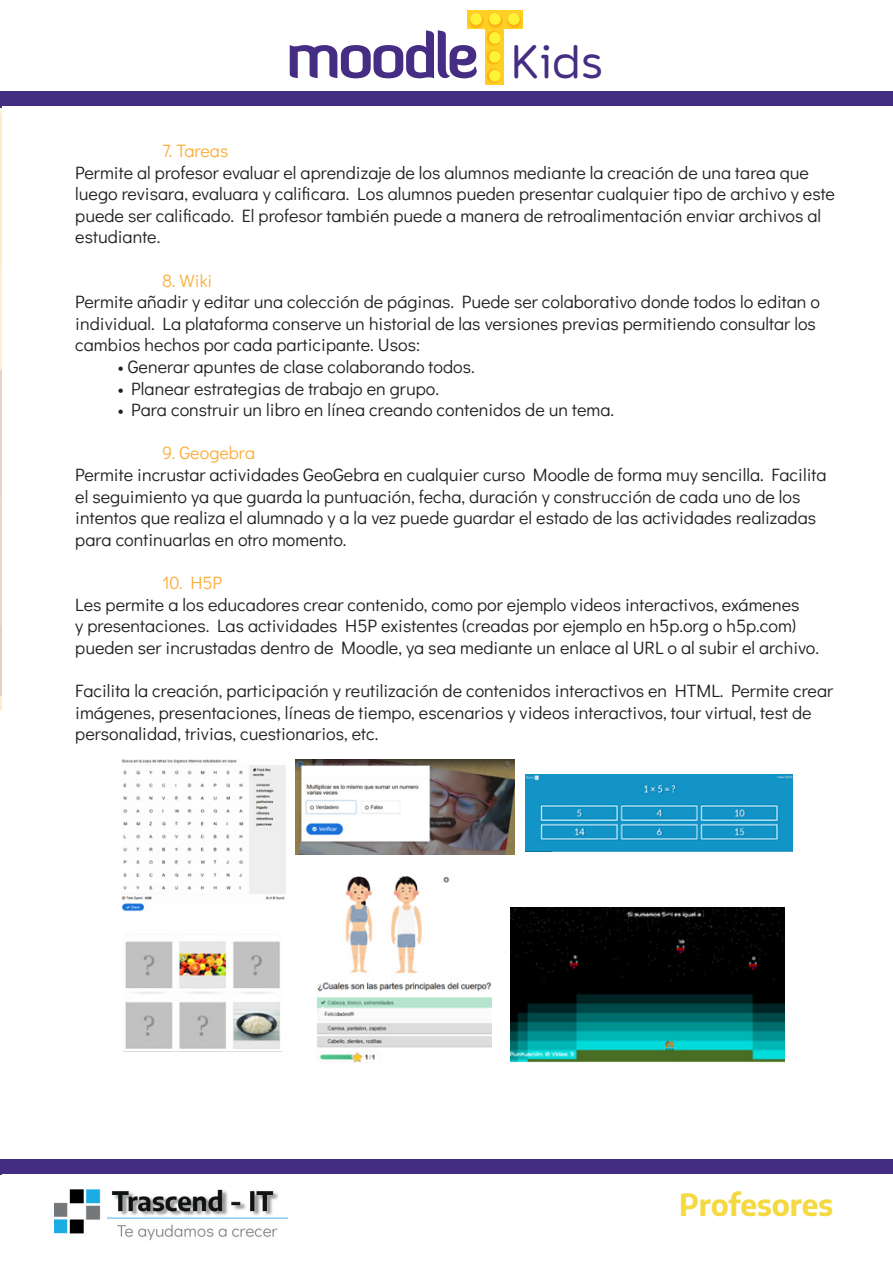
<style>
.page{position:relative;width:893px;height:1263px;background:#fff}
.page>*{position:absolute;margin:0;border:0;box-sizing:border-box;transform-origin:0 0}
.t1{font:500 46.35px "Toriga";color:#452d83}
.t2{font:700 30px "Encode Sans";color:#f4d940}
.Contenido{font:18px/21.6px "Didact Gothic";color:#231f20}
.sub-subtitulos{font:18px "Didact Gothic";color:#fbae3b}
</style>
<div class="page">
<img style="left:54px;top:1189px;width:234px;height:51px">
<div style="left:0;top:91px;width:893px;height:15px;background:#432d83"></div>
<div style="left:0;top:1159px;width:893px;height:15px;background:#432d83"></div>
<div style="left:485px;top:10px;width:19px;height:18px;background:#ffcf24"></div>
<div style="left:504px;top:10px;width:19px;height:18px;background:#ffcf24"></div>
<div style="left:467px;top:10px;width:18px;height:18px;background:#ffcf24"></div>
<div style="left:485px;top:66px;width:19px;height:19px;background:#ffcf24"></div>
<svg style="left:0;top:106px;width:2px;height:604px"></svg>
<svg style="left:290px;top:13px;width:232px;height:70px"></svg>
<img style="left:295px;top:759px;width:219px;height:96px">
<img style="left:122px;top:759px;width:164px;height:153px">
<img style="left:124px;top:941px;width:157px;height:111px">
<img style="left:316px;top:876px;width:175px;height:187px">
<img style="left:511px;top:908px;width:273px;height:154px">
<img style="left:526px;top:774px;width:267px;height:77px">
<h1 class="t1" style="left:510px;top:33px;width:94px">Kids</h1>
<p class="sub-subtitulos" style="left:162px;top:137px;width:68px">7. Tareas</p>
<p class="Contenido" style="left:75px;top:160px;width:761px">Permite al profesor evaluar el aprendizaje de los alumnos mediante la creación de una tarea que luego revisara, evaluara y calificara. Los alumnos pueden presentar cualquier tipo de archivo y este puede ser calificado. El profesor también puede a manera de retroalimentación enviar archivos al estudiante.</p>
<p class="sub-subtitulos" style="left:162px;top:266px;width:52px">8. Wiki</p>
<p class="Contenido" style="left:75px;top:290px;width:746px">Permite añadir y editar una colección de páginas. Puede ser colaborativo donde todos lo editan o individual. La plataforma conserve un historial de las versiones previas permitiendo consultar los cambios hechos por cada participante. Usos:</p>
<p class="Contenido" style="left:118px;top:354px;width:358px">• Generar apuntes de clase colaborando todos.</p>
<p class="Contenido" style="left:118px;top:376px;width:323px">• Planear estrategias de trabajo en grupo.</p>
<p class="Contenido" style="left:118px;top:398px;width:498px">• Para construir un libro en línea creando contenidos de un tema.</p>
<p class="sub-subtitulos" style="left:162px;top:439px;width:95px">9. Geogebra</p>
<p class="Contenido" style="left:75px;top:462px;width:753px">Permite incrustar actividades GeoGebra en cualquier curso Moodle de forma muy sencilla. Facilita el seguimiento ya que guarda la puntuación, fecha, duración y construcción de cada uno de los intentos que realiza el alumnado y a la vez puede guardar el estado de las actividades realizadas para continuarlas en otro momento.</p>
<p class="sub-subtitulos" style="left:162px;top:569px;width:62px">10. H5P</p>
<p class="Contenido" style="left:75px;top:592px;width:745px">Les permite a los educadores crear contenido, como por ejemplo videos interactivos, exámenes<br>y presentaciones. Las actividades H5P existentes (creadas por ejemplo en h5p.org o h5p.com) pueden ser incrustadas dentro de Moodle, ya sea mediante un enlace al URL o al subir el archivo.</p>
<p class="Contenido" style="left:75px;top:678px;width:759px">Facilita la creación, participación y reutilización de contenidos interactivos en HTML. Permite crear imágenes, presentaciones, líneas de tiempo, escenarios y videos interactivos, tour virtual, test de personalidad, trivias, cuestionarios, etc.</p>
<h2 class="t2" style="left:679px;top:1183px;width:156px">Profesores</h2>
</div>
